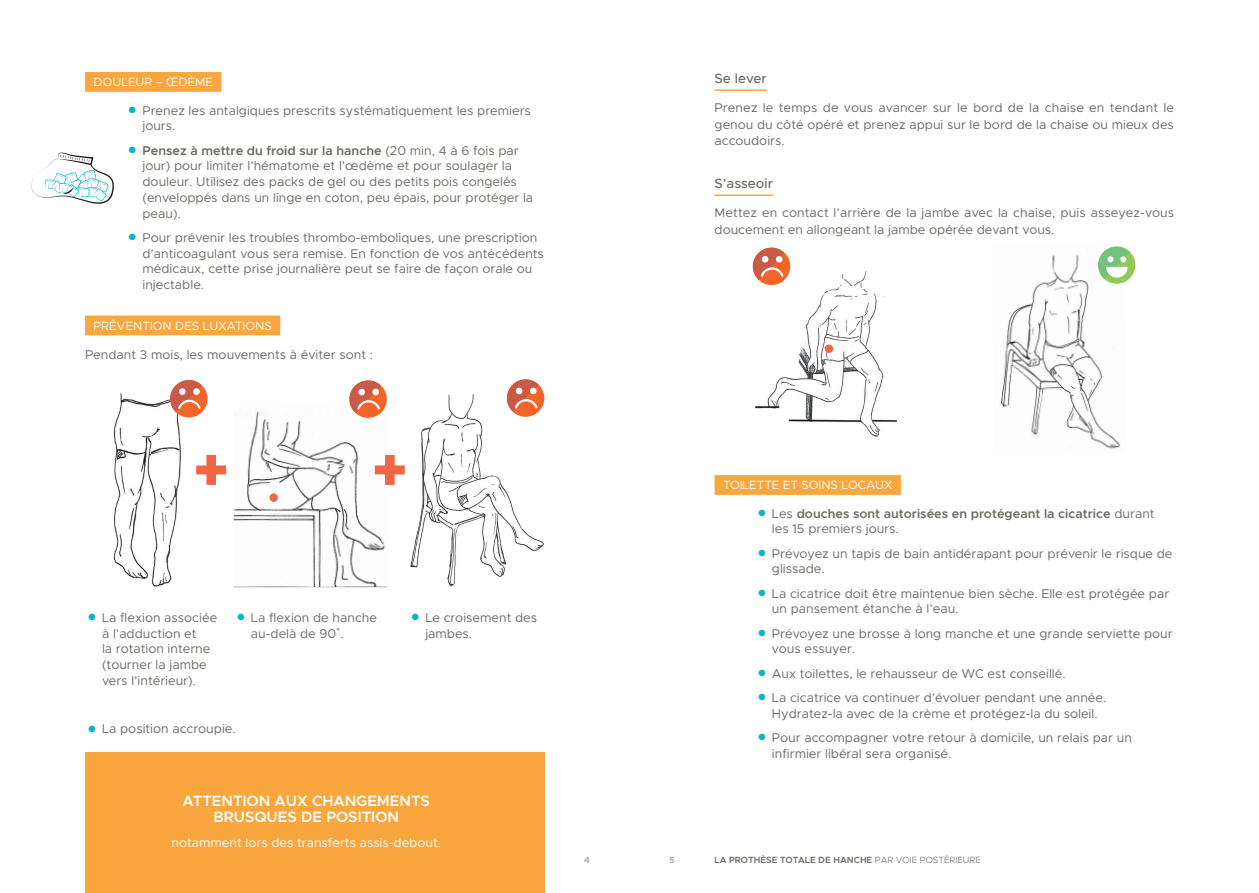
<style>
.page{position:relative;width:1259px;height:893px;background:#fff}
.page>*{position:absolute;margin:0;border:0;box-sizing:border-box;transform-origin:0 0}
.t1{font:900 60px "Metropolis";color:#f26648}
.t2{font:600 15px/16.5px "Metropolis";color:#fff;text-align:center}
.t3{font:500 13.5px "Metropolis";color:#6d6a61}
.t4{font:12.75px/15.8px "Metropolis";color:#6d6a61}
.t5{font:600 12.75px/15.8px "Metropolis";color:#6d6a61}
.t6{font:12.75px "Metropolis";color:#fff}
.t7{font:12px "Metropolis";color:#fff}
.t8{font:600 9px "Metropolis";color:#6d6a61}
.t9{font:700 9px "Metropolis";color:#aeaca5}
.s1{color:#00b7c5}
.s2{font-weight:600}
.s3{font-weight:400}
.s4{font-weight:300}
</style>
<div class="page">
<div style="left:85px;top:72px;width:136px;height:20px;background:#faa63f"></div>
<div style="left:85px;top:316px;width:195px;height:19px;background:#faa63f"></div>
<img style="left:113px;top:393px;width:76px;height:194px">
<svg style="left:170px;top:380px;width:37px;height:37px"></svg>
<img style="left:234px;top:411px;width:153px;height:176px">
<svg style="left:349px;top:380px;width:38px;height:38px"></svg>
<div style="left:269px;top:493px;width:9px;height:9px;background:#f26648;border-radius:50%"></div>
<img style="left:410px;top:394px;width:134px;height:192px">
<svg style="left:507px;top:379px;width:37px;height:38px"></svg>
<svg style="left:31px;top:153px;width:83px;height:51px"></svg>
<hr style="left:714px;top:89px;width:53px;height:2px;background:#faa63f">
<hr style="left:714px;top:195px;width:59px;height:1px;background:#faa63f">
<div style="left:714px;top:475px;width:187px;height:20px;background:#faa63f"></div>
<img style="left:755px;top:264px;width:142px;height:173px">
<svg style="left:753px;top:248px;width:37px;height:37px"></svg>
<div style="left:824px;top:344px;width:9px;height:9px;background:#f26648;border-radius:50%"></div>
<img style="left:1000px;top:254px;width:122px;height:195px">
<div style="left:1098px;top:246px;width:37px;height:38px;background:#93ca57;border-radius:50%"></div>
<svg style="left:1098px;top:246px;width:32px;height:33px"></svg>
<div style="left:85px;top:753px;width:459px;height:140px;background:#faa63f"></div>
<p class="t7" style="left:94px;top:74px;width:121px">DOULEUR – ŒDÈME</p>
<p class="t4" style="left:142px;top:102px;width:390px;text-indent:-14px"><span class="s1">●</span> Prenez les antalgiques prescrits systématiquement les premiers jours.</p>
<p class="t4" style="left:142px;top:142px;width:392px;text-indent:-14px"><span class="s1">●</span> <span class="s2">Pensez à mettre du froid sur la hanche</span> (20 min, 4 à 6 fois par jour) pour limiter l’hématome et l’œdème et pour soulager la douleur. Utilisez des packs de gel ou des petits pois congelés (enveloppés dans un linge en coton, peu épais, pour protéger la peau).</p>
<p class="t4" style="left:142px;top:230px;width:403px;text-indent:-14px"><span class="s1">●</span> Pour prévenir les troubles thrombo-emboliques, une prescription d’anticoagulant vous sera remise. En fonction de vos antécédents médicaux, cette prise journalière peut se faire de façon orale ou injectable.</p>
<p class="t7" style="left:94px;top:318px;width:180px">PRÉVENTION DES LUXATIONS</p>
<p class="t4" style="left:85px;top:347px;width:289px">Pendant 3 mois, les mouvements à éviter sont :</p>
<h1 class="t1" style="left:193px;top:431px;width:38px">+</h1>
<h1 class="t1" style="left:371px;top:431px;width:38px">+</h1>
<p class="t4" style="left:102px;top:610px;width:117px;text-indent:-14px"><span class="s1">●</span> La flexion associée à l’adduction et<br>la rotation interne (tourner la jambe vers l’intérieur).</p>
<p class="t4" style="left:251px;top:610px;width:128px;text-indent:-14px"><span class="s1">●</span> La flexion de hanche au-delà de 90˚.</p>
<p class="t4" style="left:425px;top:610px;width:113px;text-indent:-14px"><span class="s1">●</span> Le croisement des jambes.</p>
<p class="t4" style="left:88px;top:721px;width:149px"><span class="s1">●</span> La position accroupie.</p>
<p class="t2" style="left:182px;top:792px;width:249px">ATTENTION AUX CHANGEMENTS<br>BRUSQUES DE POSITION</p>
<p class="t6" style="left:171px;top:835px;width:271px">notamment lors des transferts assis-debout.</p>
<p class="t3" style="left:714px;top:70px;width:54px">Se lever</p>
<p class="t4" style="left:714px;top:100px;width:461px;line-height:16.5px;text-align:justify">Prenez le temps de vous avancer sur le bord de la chaise en tendant le genou du côté opéré et prenez appui sur le bord de la chaise ou mieux des accoudoirs.</p>
<p class="t3" style="left:714px;top:175px;width:60px">S’asseoir</p>
<p class="t4" style="left:714px;top:205px;width:461px;line-height:16.5px">Mettez en contact l’arrière de la jambe avec la chaise, puis asseyez-vous doucement en allongeant la jambe opérée devant vous.</p>
<p class="t7" style="left:723px;top:478px;width:171px">TOILETTE ET SOINS LOCAUX</p>
<p class="t5" style="left:772px;top:505px;width:384px;text-indent:-14px"><span class="s1">●</span> <span class="s3">Les</span> douches sont autorisées en protégeant la cicatrice <span class="s3">durant les 15 premiers jours.</span></p>
<p class="t4" style="left:772px;top:545px;width:402px;text-indent:-14px"><span class="s1">●</span> Prévoyez un tapis de bain antidérapant pour prévenir le risque de glissade.</p>
<p class="t4" style="left:772px;top:585px;width:399px;text-indent:-14px"><span class="s1">●</span> La cicatrice doit être maintenue bien sèche. Elle est protégée par un pansement étanche à l’eau.</p>
<p class="t4" style="left:772px;top:625px;width:402px;text-indent:-14px"><span class="s1">●</span> Prévoyez une brosse à long manche et une grande serviette pour vous essuyer.</p>
<p class="t4" style="left:758px;top:665px;width:309px"><span class="s1">●</span> Aux toilettes, le rehausseur de WC est conseillé.</p>
<p class="t4" style="left:758px;top:690px;width:349px;text-align:center"><span class="s1">●</span> La cicatrice va continuer d’évoluer pendant une année.<br>Hydratez-la avec de la crème et protégez-la du soleil.</p>
<p class="t4" style="left:772px;top:730px;width:361px;text-indent:-14px"><span class="s1">●</span> Pour accompagner votre retour à domicile, un relais par un infirmier libéral sera organisé.</p>
<p class="t9" style="left:584px;top:854px;width:7px">4</p>
<p class="t9" style="left:669px;top:854px;width:7px">5</p>
<p class="t8" style="left:714px;top:854px;width:268px">LA PROTHÈSE TOTALE DE HANCHE <span class="s4">PAR VOIE POSTÉRIEURE</span></p>
</div>
